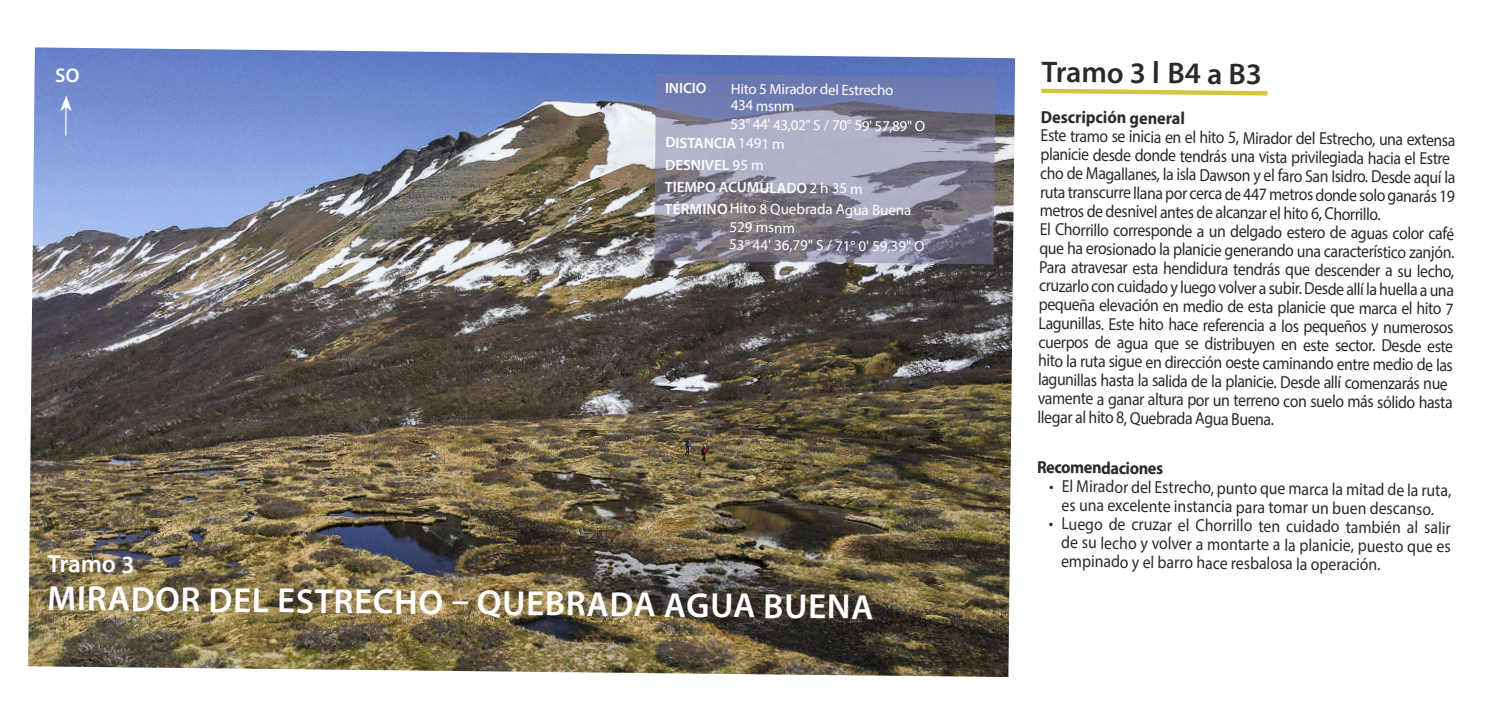
<style>
.page{position:relative;width:1489px;height:709px;background:#fff}
.page>*{position:absolute;margin:0;border:0;box-sizing:border-box;transform-origin:0 0}
.t1{font:600 35px "Myriad Pro";color:#fff}
.t2{font:600 30px "Myriad Pro";color:#2b292a}
.t3{font:600 25px "Myriad Pro";color:#fff}
.t4{font:17.5px/18.8px "Myriad Pro";color:#2b292a;scale:.9 1}
.t5{font:700 17.5px "Myriad Pro";color:#2b292a;scale:.93 1}
.t6{font:15px/20px "Myriad Pro";color:#fff}
.t7{font:600 15px "Myriad Pro";color:#fff}
.s1{font-family:"Lato";font-weight:700}
.s2{font-weight:600}
.s3{font-weight:400}
</style>
<div class="page">
<img style="left:28px;top:47px;width:987px;height:630px">
<svg style="left:1041px;top:89px;width:226px;height:7px"></svg>
<hr style="left:65px;top:107px;width:2px;height:28px;background:#fff">
<svg style="left:60px;top:95px;width:12px;height:16px"></svg>
<hr style="left:452px;top:601px;width:16px;height:3px;background:#fff">
<svg style="left:654px;top:74px;width:341px;height:190px;background:#84859e"></svg>
<svg style="left:56px;top:68px;width:23px;height:14px"></svg>
<h2 class="t2" style="left:1041px;top:56px;width:222px;rotate:1deg">Tramo 3 <span class="s1">l</span> B4 a B3</h2>
<p class="t7" style="left:665px;top:80px;width:43px;rotate:1deg">INICIO</p>
<p class="t6" style="left:731px;top:79px;width:164px;rotate:1deg">Hito 5 Mirador del Estrecho</p>
<p class="t6" style="left:666px;top:114px;width:261px;text-indent:65px;rotate:1deg">53° 44' 43,02" S / 70° 59' 57,89" O<br><span class="s2">DISTANCIA</span>1491 m</p>
<p class="t7" style="left:665px;top:157px;width:100px;rotate:1deg">DESNIVEL <span class="s3">95 m</span></p>
<p class="t7" style="left:665px;top:179px;width:199px;rotate:1deg">TIEMPO ACUMULADO<span class="s3">2 h 35 m</span></p>
<p class="t6" style="left:730px;top:199px;width:183px;rotate:1deg">Hito 8 Quebrada Agua Buena</p>
<p class="t6" style="left:729px;top:235px;width:197px;rotate:1deg">53° 44' 36,79" S / 71° 0' 59,39" O</p>
<p class="t6" style="left:731px;top:96px;width:65px;rotate:1deg">434 msnm</p>
<p class="t5" style="left:1041px;top:107px;width:156px;rotate:1deg">Descripción general</p>
<p class="t4" style="left:1040px;top:126px;width:464px;rotate:1deg">Este tramo se inicia en el hito 5, Mirador del Estrecho, una extensa planicie desde donde tendrás una vista privilegiada hacia el Estre cho de Magallanes, la isla Dawson y el faro San Isidro. Desde aquí la ruta transcurre llana por cerca de 447 metros donde solo ganarás 19 metros de desnivel antes de alcanzar el hito 6, Chorrillo.<br>El Chorrillo corresponde a un delgado estero de aguas color café que ha erosionado la planicie generando una característico zanjón.<br>Para atravesar esta hendidura tendrás que descender a su lecho, cruzarlo con cuidado y luego volver a subir. Desde allí la huella a una pequeña elevación en medio de esta planicie que marca el hito 7<br>Lagunillas. Este hito hace referencia a los pequeños y numerosos cuerpos de agua que se distribuyen en este sector. Desde este hito la ruta sigue en dirección oeste caminando entre medio de las lagunillas hasta la salida de la planicie. Desde allí comenzarás nue vamente a ganar altura por un terreno con suelo más sólido hasta llegar al hito 8, Quebrada Agua Buena.</p>
<p class="t5" style="left:1037px;top:458px;width:137px;rotate:1deg">Recomendaciones</p>
<p class="t4" style="left:1049px;top:477px;width:448px;text-align:center;rotate:1deg">• El Mirador del Estrecho, punto que marca la mitad de la ruta, es una excelente instancia para tomar un buen descanso.</p>
<p class="t4" style="left:1049px;top:514px;width:448px;text-align:right;rotate:1deg">• Luego de cruzar el Chorrillo ten cuidado también al salir de su lecho y volver a montarte a la planicie, puesto que es</p>
<p class="t7" style="left:664px;top:201px;width:64px;rotate:1deg">TÉRMINO</p>
<p class="t6" style="left:729px;top:218px;width:67px;rotate:1deg">529 msnm</p>
<h3 class="t3" style="left:48px;top:551px;width:89px;rotate:1deg">Tramo 3</h3>
<p class="t4" style="left:1061px;top:552px;width:356px;rotate:1deg">empinado y el barro hace resbalosa la operación.</p>
<h1 class="t1" style="left:48px;top:578px;width:827px;rotate:1deg">MIRADOR DEL ESTRECHO QUEBRADA AGUA BUENA</h1>
</div>
